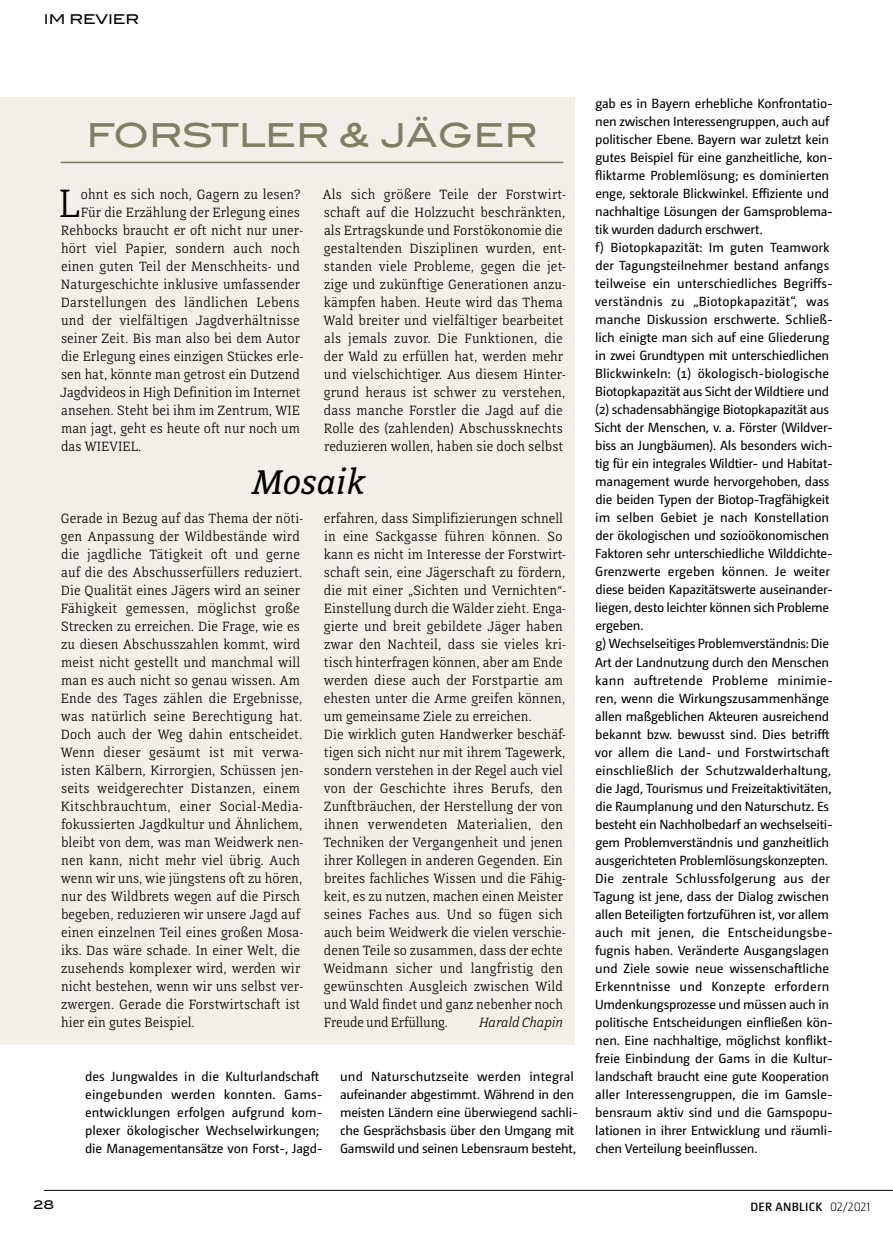
<style>
.page{position:relative;width:893px;height:1234px;background:#fff}
.page>*{position:absolute;margin:0;border:0;box-sizing:border-box;transform-origin:0 0}
.t1{font:300 41.55px "Directa Serif";color:#000}
.t2{font:italic 36px "Directa Serif";color:#000}
.t3{font:500 33px "Blair ITC";color:#7e8061}
.t4{font:300 14.1px/18px "Directa Serif";letter-spacing:.005em;color:#000}
.t5{font:italic 300 14.1px "Directa Serif";letter-spacing:-.01em;color:#000}
.t6{font:500 13.5px "Blair ITC";color:#000}
.t7{font:13.2px/18px "Camingo Dos Pro";letter-spacing:-.01em;color:#000}
.t8{font:600 12px "Camingo Dos Pro";letter-spacing:.025em;color:#000}
.t9{font:500 12px "Blair ITC";color:#000}
.s1{font-weight:300}
</style>
<div class="page">
<hr style="left:44px;top:1189px;width:849px;height:1px;background:#000">
<div style="left:0;top:98px;width:574px;height:946px;background:#f1efe7"></div>
<hr style="left:61px;top:162px;width:502px;height:1px;background:#7d7e5d">
<p class="t6" style="left:44px;top:11px;width:97px">IM REVIER</p>
<h3 class="t3" style="left:87px;top:115px;width:453px">FORSTLER &amp; JÄGER</h3>
<h1 class="t1" style="left:59px;top:178px;width:23px">L</h1>
<p class="t4" style="left:81px;top:185px;width:221px">ohnt es sich noch, Gagern zu lesen?</p>
<p class="t4" style="left:81px;top:203px;width:221px">Für die Erzählung der Erlegung eines</p>
<p class="t4" style="left:61px;top:221px;width:244px">Rehbocks braucht er oft nicht nur uner-</p>
<p class="t4" style="left:61px;top:239px;width:240px">hört viel Papier, sondern auch noch</p>
<p class="t4" style="left:61px;top:257px;width:241px">einen guten Teil der Menschheits- und</p>
<p class="t4" style="left:61px;top:275px;width:241px">Naturgeschichte inklusive umfassender</p>
<p class="t4" style="left:61px;top:293px;width:240px">Darstellungen des ländlichen Lebens</p>
<p class="t4" style="left:61px;top:311px;width:240px">und der vielfältigen Jagdverhältnisse</p>
<p class="t4" style="left:61px;top:329px;width:241px">seiner Zeit. Bis man also bei dem Autor</p>
<p class="t4" style="left:61px;top:347px;width:244px">die Erlegung eines einzigen Stückes erle-</p>
<p class="t4" style="left:61px;top:365px;width:241px">sen hat, könnte man getrost ein Dutzend</p>
<p class="t4" style="left:60px;top:383px;width:242px">Jagdvideos in High Definition im Internet</p>
<p class="t4" style="left:61px;top:401px;width:240px">ansehen. Steht bei ihm im Zentrum, WIE</p>
<p class="t4" style="left:61px;top:419px;width:240px">man jagt, geht es heute oft nur noch um</p>
<p class="t4" style="left:61px;top:437px;width:82px">das WIEVIEL.</p>
<p class="t4" style="left:323px;top:185px;width:245px">Als sich größere Teile der Forstwirt&shy;schaft auf die Holzzucht beschränkten, als Ertragskunde und Forstökonomie die gestaltenden Disziplinen wurden, ent&shy;standen viele Probleme, gegen die jet&shy;zige und zukünftige Generationen anzu&shy;kämpfen haben. Heute wird das Thema Wald breiter und vielfältiger bearbeitet als jemals zuvor. Die Funktionen, die der Wald zu erfüllen hat, werden mehr und vielschichtiger. Aus diesem Hinter&shy;grund heraus ist schwer zu verstehen, dass manche Forstler die Jagd auf die Rolle des (zahlenden) Abschussknechts reduzieren wollen, haben sie doch selbst</p>
<h2 class="t2" style="left:252px;top:459px;width:114px">Mosaik</h2>
<p class="t4" style="left:61px;top:509px;width:244px">Gerade in Bezug auf das Thema der nöti&shy;gen Anpassung der Wildbestände wird die jagdliche Tätigkeit oft und gerne auf die des Abschusserfüllers reduziert.<br>Die Qualität eines Jägers wird an seiner Fähigkeit gemessen, möglichst große Strecken zu erreichen. Die Frage, wie es zu diesen Abschusszahlen kommt, wird meist nicht gestellt und manchmal will man es auch nicht so genau wissen. Am Ende des Tages zählen die Ergebnisse, was natürlich seine Berechtigung hat.<br>Doch auch der Weg dahin entscheidet.<br>Wenn dieser gesäumt ist mit verwa&shy;isten Kälbern, Kirrorgien, Schüssen jen&shy;seits weidgerechter Distanzen, einem Kitschbrauchtum, einer Social-Media&shy;fokussierten Jagdkultur und Ähnlichem, bleibt von dem, was man Weidwerk nen&shy;nen kann, nicht mehr viel übrig. Auch wenn wir uns, wie jüngstens oft zu hören, nur des Wildbrets wegen auf die Pirsch begeben, reduzieren wir unsere Jagd auf einen einzelnen Teil eines großen Mosa&shy;iks. Das wäre schade. In einer Welt, die zusehends komplexer wird, werden wir nicht bestehen, wenn wir uns selbst ver&shy;zwergen. Gerade die Forstwirtschaft ist hier ein gutes Beispiel.</p>
<p class="t4" style="left:323px;top:509px;width:244px">erfahren, dass Simplifizierungen schnell in eine Sackgasse führen können. So kann es nicht im Interesse der Forstwirt&shy;schaft sein, eine Jägerschaft zu fördern, die mit einer „Sichten und Vernichten“- Einstellung durch die Wälder zieht. Enga&shy;gierte und breit gebildete Jäger haben zwar den Nachteil, dass sie vieles kri&shy;tisch hinterfragen können, aber am Ende werden diese auch der Forstpartie am ehesten unter die Arme greifen können, um gemeinsame Ziele zu erreichen.<br>Die wirklich guten Handwerker beschäf&shy;tigen sich nicht nur mit ihrem Tagewerk, sondern verstehen in der Regel auch viel von der Geschichte ihres Berufs, den Zunftbräuchen, der Herstellung der von ihnen verwendeten Materialien, den Techniken der Vergangenheit und jenen ihrer Kollegen in anderen Gegenden. Ein breites fachliches Wissen und die Fähig&shy;keit, es zu nutzen, machen einen Meister seines Faches aus. Und so fügen sich auch beim Weidwerk die vielen verschie&shy;denen Teile so zusammen, dass der echte Weidmann sicher und langfristig den gewünschten Ausgleich zwischen Wild und Wald findet und ganz nebenher noch Freude und Erfüllung.</p>
<p class="t5" style="left:479px;top:1014px;width:86px">Harald Chapin</p>
<p class="t7" style="left:85px;top:1066px;width:239px">des Jungwaldes in die Kulturlandschaft eingebunden werden konnten. Gams&shy;entwicklungen erfolgen aufgrund kom&shy;plexer ökologischer Wechselwirkungen; die Managementansätze von Forst-, Jagd-</p>
<p class="t7" style="left:340px;top:1066px;width:239px">und Naturschutzseite werden integral aufeinander abgestimmt. Während in den meisten Ländern eine überwiegend sachli&shy;che Gesprächsbasis über den Umgang mit Gamswild und seinen Lebensraum besteht,</p>
<p class="t7" style="left:594px;top:94px;width:241px">gab es in Bayern erhebliche Konfrontatio&shy;nen zwischen Interessengruppen, auch auf politischer Ebene. Bayern war zuletzt kein gutes Beispiel für eine ganzheitliche, kon&shy;fliktarme Problemlösung; es dominierten enge, sektorale Blickwinkel. Effiziente und nachhaltige Lösungen der Gamsproblema&shy;tik wurden dadurch erschwert.<br>f) Biotopkapazität: Im guten Teamwork der Tagungsteilnehmer bestand anfangs teilweise ein unterschiedliches Begriffs&shy;verständnis zu „Biotopkapazität“, was manche Diskussion erschwerte. Schließ&shy;lich einigte man sich auf eine Gliederung in zwei Grundtypen mit unterschiedlichen Blickwinkeln: (1) ökologisch-biologische Biotopkapazität aus Sicht der Wildtiere und (2) schadensabhängige Biotopkapazität aus Sicht der Menschen, v. a. Förster (Wildver&shy;biss an Jungbäumen). Als besonders wich&shy;tig für ein integrales Wildtier- und Habitat&shy;management wurde hervorgehoben, dass die beiden Typen der Biotop-Tragfähigkeit im selben Gebiet je nach Konstellation der ökologischen und sozioökonomischen Faktoren sehr unterschiedliche Wilddichte-Grenzwerte ergeben können. Je weiter diese beiden Kapazitätswerte auseinander&shy;liegen, desto leichter können sich Probleme ergeben.<br>g) Wechselseitiges Problemverständnis: Die Art der Landnutzung durch den Menschen kann auftretende Probleme minimie&shy;ren, wenn die Wirkungszusammenhänge allen maßgeblichen Akteuren ausreichend bekannt bzw. bewusst sind. Dies betrifft vor allem die Land- und Forstwirtschaft einschließlich der Schutzwalderhaltung, die Jagd, Tourismus und Freizeitaktivitäten, die Raumplanung und den Naturschutz. Es besteht ein Nachholbedarf an wechselseiti&shy;gem Problemverständnis und ganzheitlich ausgerichteten Problemlösungskonzepten.<br>Die zentrale Schlussfolgerung aus der Tagung ist jene, dass der Dialog zwischen allen Beteiligten fortzuführen ist, vor allem auch mit jenen, die Entscheidungsbe&shy;fugnis haben. Veränderte Ausgangslagen und Ziele sowie neue wissenschaftliche Erkenntnisse und Konzepte erfordern Umdenkungsprozesse und müssen auch in politische Entscheidungen einfließen kön&shy;nen. Eine nachhaltige, möglichst konflikt&shy;freie Einbindung der Gams in die Kultur&shy;landschaft braucht eine gute Kooperation aller Interessengruppen, die im Gamsle&shy;bensraum aktiv sind und die Gamspopu&shy;lationen in ihrer Entwicklung und räumli&shy;chen Verteilung beeinflussen.</p>
<p class="t9" style="left:34px;top:1197px;width:22px">28</p>
<p class="t8" style="left:750px;top:1199px;width:122px">DER ANBLICK <span class="s1">02/2021</span></p>
</div>
